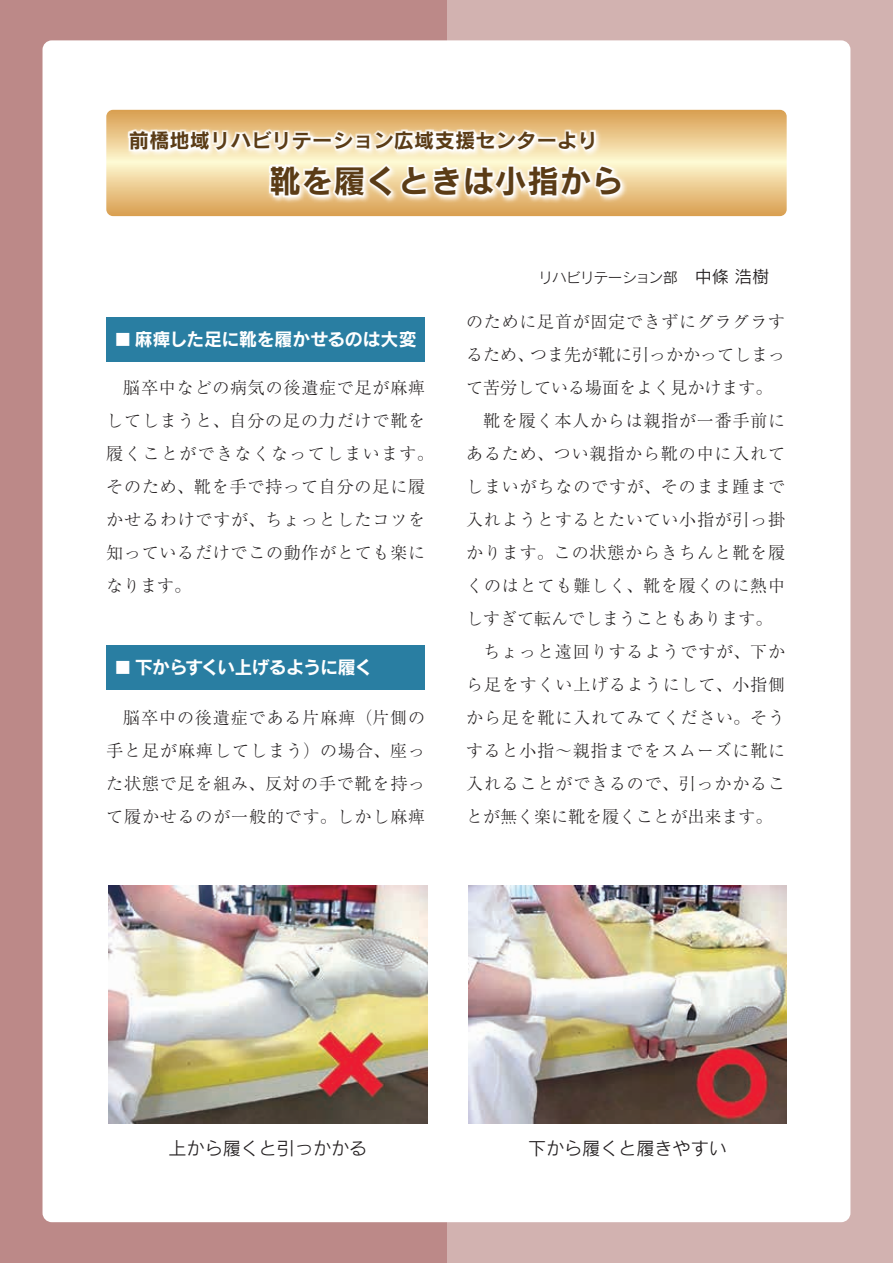
<style>
.page{position:relative;width:893px;height:1263px;background:#d2b2b0}
.page>*{position:absolute;margin:0;border:0;box-sizing:border-box;transform-origin:0 0}
.t1{font:31.95px "Rodin Pro B";letter-spacing:.01em;color:#5b3c16}
.t2{font:20.25px "Rodin Pro B";letter-spacing:.01em;color:#5b3c16}
.t3{font:18px "Rodin Pro B";letter-spacing:-.035em;color:#fff}
.t4{font:18px "Rodin Pro M";color:#231f20}
.t5{font:300 16.95px/33px "Ryumin Pro";letter-spacing:.05em;color:#231f20}
.t6{font:14.55px "Rodin Pro N M";letter-spacing:-.05em;color:#231f20}
.s1{font-size:14.85px}
.s2{font-size:17.1px}
</style>
<div class="page">
<div style="left:0;top:0;width:446px;height:1263px;background:#bc8988"></div>
<div style="left:43px;top:40px;width:807px;height:1182px;background:#fff;border-radius:9px"></div>
<div style="left:106px;top:317px;width:319px;height:44px;background:#297ea2"></div>
<img style="left:108px;top:886px;width:319px;height:238px">
<svg style="left:106px;top:110px;width:681px;height:106px;background:#e7c182"></svg>
<img style="left:122px;top:124px;width:487px;height:39px">
<svg style="left:127px;top:128px;width:471px;height:26px"></svg>
<img style="left:263px;top:158px;width:372px;height:53px">
<svg style="left:267px;top:163px;width:358px;height:39px"></svg>
<img style="left:468px;top:886px;width:319px;height:238px">
<div style="left:106px;top:645px;width:319px;height:44px;background:#297ea2"></div>
<p class="t2" style="left:129px;top:127px;width:470px">前橋地域リハビリテーション広域支援センターより</p>
<h1 class="t1" style="left:269px;top:159px;width:355px">靴を履くときは小指から</h1>
<p class="t3" style="left:115px;top:327px;width:303px"><span class="s1">■</span> 麻痺した足に靴を履かせるのは大変</p>
<p class="t5" style="left:106px;top:370px;width:329px">　脳卒中などの病気の後遺症で足が麻痺してしまうと、自分の足の力だけで靴を履くことができなくなってしまいます。そのため、靴を手で持って自分の足に履かせるわけですが、ちょっとしたコツを知っているだけでこの動作がとても楽になります。</p>
<p class="t3" style="left:115px;top:655px;width:259px"><span class="s1">■</span> 下からすくい上げるように履く</p>
<p class="t5" style="left:106px;top:700px;width:320px;text-align:justify">　脳卒中の後遺症である片麻痺（片側の手と足が麻痺してしまう）の場合、座った状態で足を組み、反対の手で靴を持って履かせるのが一般的です。しかし麻痺</p>
<p class="t6" style="left:539px;top:268px;width:232px">リハビリテーション部<span class="s2">　中條 浩樹</span></p>
<p class="t5" style="left:466px;top:304px;width:321px">のために足首が固定できずにグラグラするため、つま先が靴に引っかかってしまって苦労している場面をよく見かけます。　靴を履く本人からは親指が一番手前にあるため、つい親指から靴の中に入れてしまいがちなのですが、そのまま踵まで入れようとするとたいてい小指が引っ掛かります。この状態からきちんと靴を履くのはとても難しく、靴を履くのに熱中しすぎて転んでしまうこともあります。　ちょっと遠回りするようですが、下から足をすくい上げるようにして、小指側から足を靴に入れてみてください。そうすると小指～親指までをスムーズに靴に入れることができるので、引っかかることが無く楽に靴を履くことが出来ます。</p>
<p class="t4" style="left:169px;top:1136px;width:200px">上から履くと引っかかる</p>
<p class="t4" style="left:528px;top:1136px;width:200px">下から履くと履きやすい</p>
</div>
